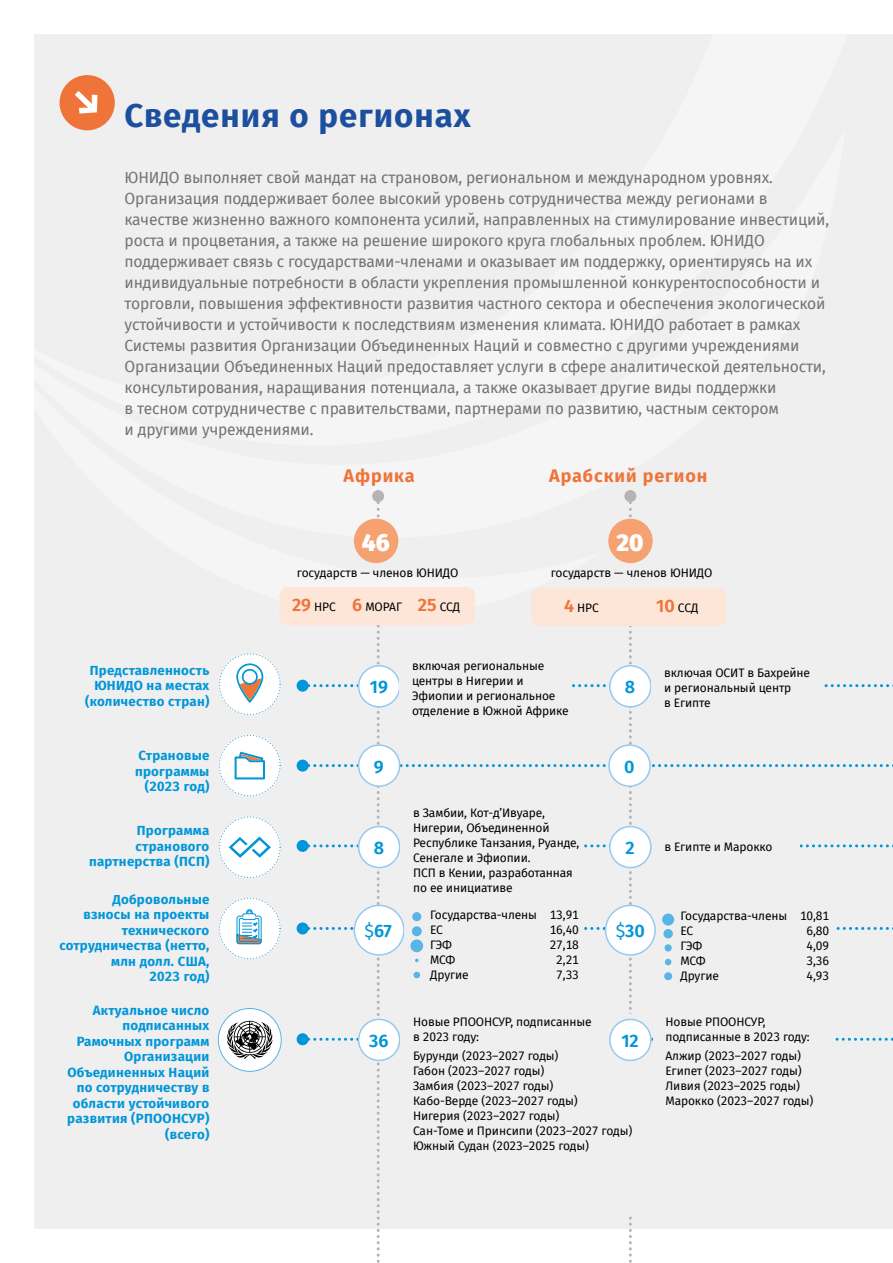
<style>
.page{position:relative;width:893px;height:1263px;background:#fff}
.page>*{position:absolute;margin:0;border:0;box-sizing:border-box;transform-origin:0 0}
.AR_head_B{font:700 33px "Fira Sans";letter-spacing:.03em;color:#1c4f9e}
.t1{font:900 24px "Fira Sans";color:#fff}
.AR2022_body{font:700 18px "Fira Sans";letter-spacing:.05em;color:#ee7439}
.t2{font:600 18px "Fira Sans";color:#0096d8}
.AR2023_intro_text{font:15.75px/21px "Fira Sans";letter-spacing:-.01em;color:#747274}
.AR2022_body-2{font:700 13.35px/15.5px "Fira Sans";letter-spacing:.02em;color:#0096d8;text-align:right}
.AR2022_infogr_label{font:12px/15px "Fira Sans";letter-spacing:-.01em;color:#000}
.s1{font-weight:600;font-size:18px;color:#ee7439}
.s2{font-weight:400}
</style>
<div class="page">
<div style="left:34px;top:34px;width:859px;height:1195px;background:#f0eff0"></div>
<div style="left:297px;top:680px;width:12px;height:12px;background:#0096d8;border-radius:50%"></div>
<div style="left:297px;top:760px;width:12px;height:12px;background:#0096d8;border-radius:50%"></div>
<div style="left:297px;top:840px;width:12px;height:12px;background:#0096d8;border-radius:50%"></div>
<div style="left:297px;top:922px;width:12px;height:12px;background:#0096d8;border-radius:50%"></div>
<div style="left:297px;top:1033px;width:12px;height:12px;background:#0096d8;border-radius:50%"></div>
<svg style="left:377px;top:502px;width:3px;height:17px"></svg>
<div style="left:372px;top:490px;width:12px;height:12px;background:#b7b2b4;border-radius:50%"></div>
<svg style="left:629px;top:502px;width:3px;height:17px"></svg>
<div style="left:624px;top:490px;width:12px;height:12px;background:#b7b2b4;border-radius:50%"></div>
<div style="left:218px;top:1008px;width:63px;height:63px;background:#fff;border-radius:50%"></div>
<svg style="left:227px;top:1021px;width:45px;height:38px"></svg>
<div style="left:218px;top:1008px;width:64px;height:64px;border:1px solid #5bb4e6;border-radius:50%"></div>
<div style="left:60px;top:75px;width:55px;height:55px;background:#ee7439;border-radius:50%"></div>
<svg style="left:75px;top:91px;width:22px;height:23px"></svg>
<div style="left:608px;top:519px;width:45px;height:44px;background:#f5a172;border-radius:50%"></div>
<div style="left:354px;top:519px;width:44px;height:44px;background:#f5a172;border-radius:50%"></div>
<div style="left:279px;top:587px;width:196px;height:38px;background:#fde6d7;border-radius:9px"></div>
<div style="left:531px;top:588px;width:196px;height:38px;background:#fde6d7;border-radius:9px"></div>
<svg style="left:303px;top:619px;width:590px;height:644px"></svg>
<div style="left:413px;top:972px;width:7px;height:6px;background:#5bb4e6;border-radius:3px"></div>
<div style="left:220px;top:654px;width:60px;height:60px;background:#fff;border-radius:50%"></div>
<div style="left:219px;top:653px;width:62px;height:62px;border:1px dashed #0096d8;border-radius:50%"></div>
<svg style="left:236px;top:663px;width:27px;height:40px"></svg>
<div style="left:220px;top:735px;width:60px;height:61px;background:#fff;border-radius:50%"></div>
<div style="left:219px;top:735px;width:62px;height:61px;border:1px dashed #0096d8;border-radius:50%"></div>
<svg style="left:235px;top:752px;width:30px;height:27px"></svg>
<div style="left:220px;top:817px;width:60px;height:60px;background:#fff;border-radius:50%"></div>
<div style="left:219px;top:816px;width:62px;height:62px;border:1px dashed #0096d8;border-radius:50%"></div>
<svg style="left:229px;top:836px;width:42px;height:22px"></svg>
<div style="left:220px;top:898px;width:60px;height:61px;background:#fff;border-radius:50%"></div>
<div style="left:219px;top:898px;width:62px;height:61px;border:1px dashed #0096d8;border-radius:50%"></div>
<svg style="left:236px;top:909px;width:26px;height:36px"></svg>
<h2 class="AR_head_B" style="left:125px;top:87px;width:348px">Сведения о регионах</h2>
<p class="AR2023_intro_text" style="left:125px;top:166px;width:706px">ЮНИДО выполняет свой мандат на страновом, региональном и международном уровнях.<br>Организация поддерживает более высокий уровень сотрудничества между регионами в качестве жизненно важного компонента усилий, направленных на стимулирование инвестиций, роста и процветания, а также на решение широкого круга глобальных проблем. ЮНИДО поддерживает связь с государствами-членами и оказывает им поддержку, ориентируясь на их индивидуальные потребности в области укрепления промышленной конкурентоспособности и торговли, повышения эффективности развития частного сектора и обеспечения экологической устойчивости и устойчивости к последствиям изменения климата. ЮНИДО работает в рамках Системы развития Организации Объединенных Наций и совместно с другими учреждениями Организации Объединенных Н аций предоставляет услуги в сфере аналитической деятельности, консультирования, наращивания потенциала, а также оказывает другие виды поддержки<br>в тесном сотрудничестве с правительствами, партнерами по развитию, частным сектором<br>и другими учреждениями.</p>
<p class="AR2022_body" style="left:344px;top:461px;width:73px">Африка</p>
<p class="AR2022_body" style="left:549px;top:461px;width:160px">Арабский регион</p>
<p class="AR2022_body-2" style="left:85px;top:662px;width:126px">Представленность<br>ЮНИДО на местах (количество стран)</p>
<p class="AR2022_body-2" style="left:135px;top:747px;width:76px">Страновые программы (2023 год)</p>
<p class="AR2022_body-2" style="left:89px;top:822px;width:122px">Программа странового партнерства (ПСП)</p>
<p class="AR2022_body-2" style="left:59px;top:890px;width:152px">Добровольные<br>взносы на проекты технического сотрудничества (нетто, млн долл. США,<br>2023 год)</p>
<p class="AR2022_body-2" style="left:67px;top:1001px;width:144px">Актуальное число подписанных<br>Рамочных программ<br>Организации<br>Объединенных Наций по сотрудничеству в области устойчивого развития (РПООНСУР) (всего)</p>
<p class="t1" style="left:362px;top:521px;width:30px">46</p>
<p class="AR2022_infogr_label" style="left:297px;top:565px;width:162px">государств — членов ЮНИДО</p>
<p class="AR2022_infogr_label" style="left:292px;top:599px;width:44px"><span class="s1">29</span> НРС</p>
<p class="AR2022_infogr_label" style="left:352px;top:599px;width:51px"><span class="s1">6</span> МОРАГ</p>
<p class="AR2022_infogr_label" style="left:418px;top:599px;width:44px"><span class="s1">25</span>ССД</p>
<p class="t1" style="left:616px;top:521px;width:29px">20</p>
<p class="AR2022_infogr_label" style="left:551px;top:565px;width:162px">государств — членов ЮНИДО</p>
<p class="AR2022_infogr_label" style="left:564px;top:600px;width:35px"><span class="s1">4</span>НРС</p>
<p class="AR2022_infogr_label" style="left:656px;top:600px;width:44px"><span class="s1">10</span>ССД</p>
<p class="t2" style="left:370px;top:672px;width:20px">19</p>
<p class="AR2022_infogr_label" style="left:412px;top:658px;width:158px">включая региональные центры в Н игерии и<br>Эфиопии и региональное отделение в Южной Африке</p>
<p class="t2" style="left:625px;top:672px;width:12px">8</p>
<p class="t2" style="left:374px;top:751px;width:11px">9</p>
<p class="t2" style="left:624px;top:751px;width:12px">0</p>
<p class="t2" style="left:374px;top:833px;width:12px">8</p>
<p class="AR2022_infogr_label" style="left:413px;top:804px;width:168px">в Замбии, Кот-д’И вуаре,<br>Н игерии, Объединенной<br>Республике Танзания, Руанде,<br>Сенегале и Эфиопии.<br>ПСП</p>
<p class="AR2022_infogr_label" style="left:413px;top:864px;width:161px;text-indent:26px">в Кении, разработанная по ее инициативе</p>
<p class="t2" style="left:625px;top:833px;width:11px">2</p>
<p class="t2" style="left:364px;top:916px;width:29px"><span class="s2">$</span>67</p>
<p class="AR2022_infogr_label" style="left:430px;top:907px;width:150px">Государства-члены 13,91</p>
<p class="AR2022_infogr_label" style="left:430px;top:922px;width:5px">ЕС</p>
<p class="AR2022_infogr_label" style="left:550px;top:922px;width:31px">16,40</p>
<p class="AR2022_infogr_label" style="left:430px;top:937px;width:23px">ГЭФ</p>
<p class="AR2022_infogr_label" style="left:550px;top:937px;width:31px">27,18</p>
<p class="AR2022_infogr_label" style="left:430px;top:952px;width:27px">МС Ф</p>
<p class="AR2022_infogr_label" style="left:556px;top:952px;width:24px">2,21</p>
<p class="AR2022_infogr_label" style="left:430px;top:967px;width:40px">Другие</p>
<p class="AR2022_infogr_label" style="left:556px;top:967px;width:24px">7,33</p>
<p class="t2" style="left:616px;top:916px;width:31px"><span class="s2">$</span>30</p>
<p class="t2" style="left:369px;top:1026px;width:21px">36</p>
<p class="AR2022_infogr_label" style="left:413px;top:1013px;width:55px">Новые РПООНСУ</p>
<p class="AR2022_infogr_label" style="left:505px;top:1013px;width:88px">Р, подписанные</p>
<p class="AR2022_infogr_label" style="left:413px;top:1028px;width:67px">в 2023 году:</p>
<p class="AR2022_infogr_label" style="left:413px;top:1048px;width:147px">Бурунди (2023–2027 годы)</p>
<p class="AR2022_infogr_label" style="left:413px;top:1063px;width:133px">Габон (2023–2027 годы)</p>
<p class="AR2022_infogr_label" style="left:413px;top:1078px;width:142px">Замбия (2023–2027 годы)</p>
<p class="AR2022_infogr_label" style="left:413px;top:1093px;width:166px">Кабо-Верде (2023–2027 годы)</p>
<p class="AR2022_infogr_label" style="left:413px;top:1108px;width:148px">Н игерия (2023–2027 годы)</p>
<p class="AR2022_infogr_label" style="left:413px;top:1123px;width:221px">Сан-Томе и П ринсипи (2023–2027 годы)</p>
<p class="AR2022_infogr_label" style="left:413px;top:1138px;width:177px">Южный Судан (2023–2025 годы)</p>
<p class="t2" style="left:621px;top:1026px;width:19px">12</p>
<p class="AR2022_infogr_label" style="left:664px;top:665px;width:148px;text-indent:83px">в Бахрейне и региональный центр<br>в Египте</p>
<p class="AR2022_infogr_label" style="left:664px;top:665px;width:60px">включая ОСИТ</p>
<p class="AR2022_infogr_label" style="left:664px;top:839px;width:110px">в Египте и Марокко</p>
<p class="AR2022_infogr_label" style="left:680px;top:908px;width:150px">Государства-члены 10,81</p>
<p class="AR2022_infogr_label" style="left:680px;top:923px;width:5px">ЕС</p>
<p class="AR2022_infogr_label" style="left:807px;top:923px;width:24px">6,80</p>
<p class="AR2022_infogr_label" style="left:680px;top:938px;width:23px">ГЭФ</p>
<p class="AR2022_infogr_label" style="left:807px;top:938px;width:24px">4,09</p>
<p class="AR2022_infogr_label" style="left:680px;top:953px;width:27px">МСФ</p>
<p class="AR2022_infogr_label" style="left:807px;top:953px;width:24px">3,36</p>
<p class="AR2022_infogr_label" style="left:680px;top:968px;width:40px">Другие</p>
<p class="AR2022_infogr_label" style="left:807px;top:968px;width:24px">4,93</p>
<p class="AR2022_infogr_label" style="left:665px;top:1013px;width:55px">Новые РПООНСУ</p>
<p class="AR2022_infogr_label" style="left:665px;top:1013px;width:146px;text-indent:92px">Р, подписанные в 2023 году:</p>
<p class="AR2022_infogr_label" style="left:665px;top:1048px;width:137px">Алжир (2023–2027 годы)</p>
<p class="AR2022_infogr_label" style="left:665px;top:1063px;width:138px">Египет (2023–2027 годы)</p>
<p class="AR2022_infogr_label" style="left:665px;top:1078px;width:136px">Ливия (2023–2025 годы)</p>
<p class="AR2022_infogr_label" style="left:665px;top:1093px;width:149px">Марокко (2023–2027 годы)</p>
</div>
